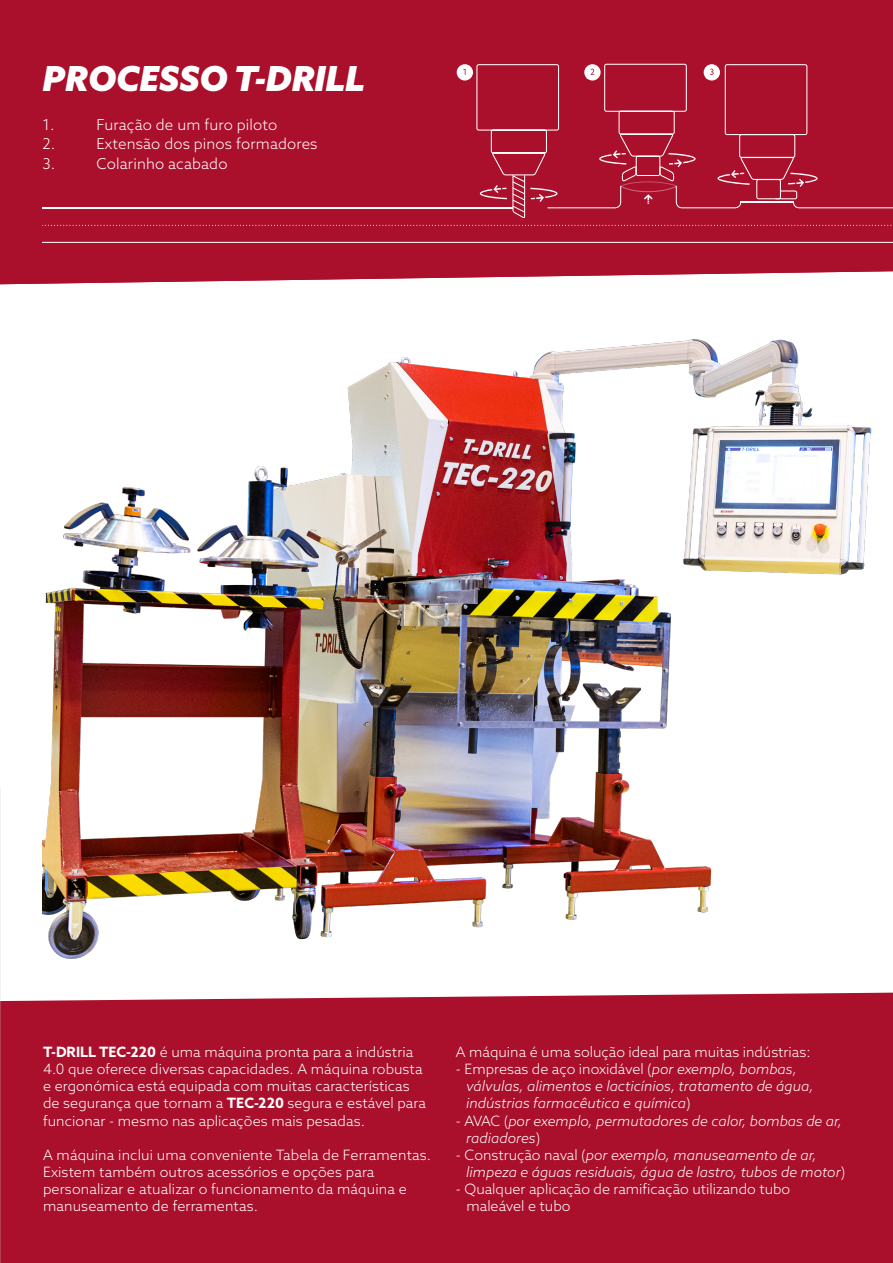
<style>
.page{position:relative;width:893px;height:1263px;background:#fff}
.page>*{position:absolute;margin:0;border:0;box-sizing:border-box;transform-origin:0 0}
.t1{font:italic 900 34.5px "Azo Sans";color:#fff}
.t2{font:300 15px "Azo Sans";letter-spacing:.01em;color:#fff}
.t3{font:300 14.25px/17.1px "Azo Sans";letter-spacing:.005em;color:#fff}
.t4{font:italic 300 14.25px/17.1px "Azo Sans";color:#fff}
.t5{font:8.25px "Courier";color:#fff}
.s1{font-weight:700}
.s2{font-style:normal}
</style>
<div class="page">
<img style="left:43px;top:339px;width:850px;height:654px">
<div style="left:1px;top:993px;width:892px;height:270px;background:#aa0f2b"></div>
<img style="left:0;top:787px;width:1px;height:476px">
<div style="left:0;top:0;width:893px;height:284px;background:#aa0f2b"></div>
<svg style="left:43px;top:242px;width:850px;height:1px"></svg>
<hr style="left:43px;top:207px;width:469px;height:1px;background:#fff">
<svg style="left:43px;top:225px;width:850px;height:1px"></svg>
<svg style="left:457px;top:64px;width:436px;height:154px;background:#ae1b36"></svg>
<p class="t1" style="left:43px;top:56px;width:324px">PROCESSO T-DRILL</p>
<p class="t2" style="left:43px;top:115px;width:14px">1.</p>
<p class="t2" style="left:97px;top:115px;width:182px">Furação de um furo piloto</p>
<p class="t2" style="left:43px;top:134px;width:14px">2.</p>
<p class="t2" style="left:97px;top:134px;width:223px">Extensão dos pinos formadores</p>
<p class="t2" style="left:43px;top:154px;width:14px">3.</p>
<p class="t2" style="left:97px;top:154px;width:132px">Colarinho acabado</p>
<p class="t5" style="left:586px;top:71px;width:7px">K</p>
<p class="t3" style="left:43px;top:1043px;width:384px"><span class="s1">T-DRILL TEC-220</span> é uma máquina pronta para a indústria 4.0 que oferece diversas capacidades. A máquina robusta e ergonómica está equipada com muitas características de segurança que tornam a <span class="s1">TEC-220</span> segura e estável para funcionar - mesmo nas aplicações mais pesadas.</p>
<p class="t3" style="left:43px;top:1146px;width:390px">A máquina inclui uma conveniente Tabela de Ferramentas.<br>Existem também outros acessórios e opções para personalizar e atualizar o funcionamento da máquina e manuseamento de ferramentas.</p>
<p class="t3" style="left:456px;top:1043px;width:356px">A máquina é uma solução ideal para muitas indústrias:</p>
<p class="t4" style="left:466px;top:1060px;width:349px;text-indent:-10px"><span class="s2">- Empresas de aço inoxidável (</span>por exemplo, bombas, válvulas, alimentos e lacticínios, tratamento de água, indústrias farmacêutica e química<span class="s2">)</span></p>
<p class="t4" style="left:466px;top:1112px;width:377px;text-indent:-10px"><span class="s2">- AVAC (</span>por exemplo, permutadores de calor, bombas de ar, radiadores<span class="s2">)</span></p>
<p class="t4" style="left:466px;top:1146px;width:381px;text-indent:-10px"><span class="s2">- Construção naval (</span>por exemplo, manuseamento de ar, limpeza e águas residuais, água de lastro, tubos de motor<span class="s2">)</span></p>
<p class="t3" style="left:466px;top:1180px;width:325px;text-indent:-10px">- Qualquer aplicação de ramificação utilizando tubo maleável e tubo</p>
</div>
